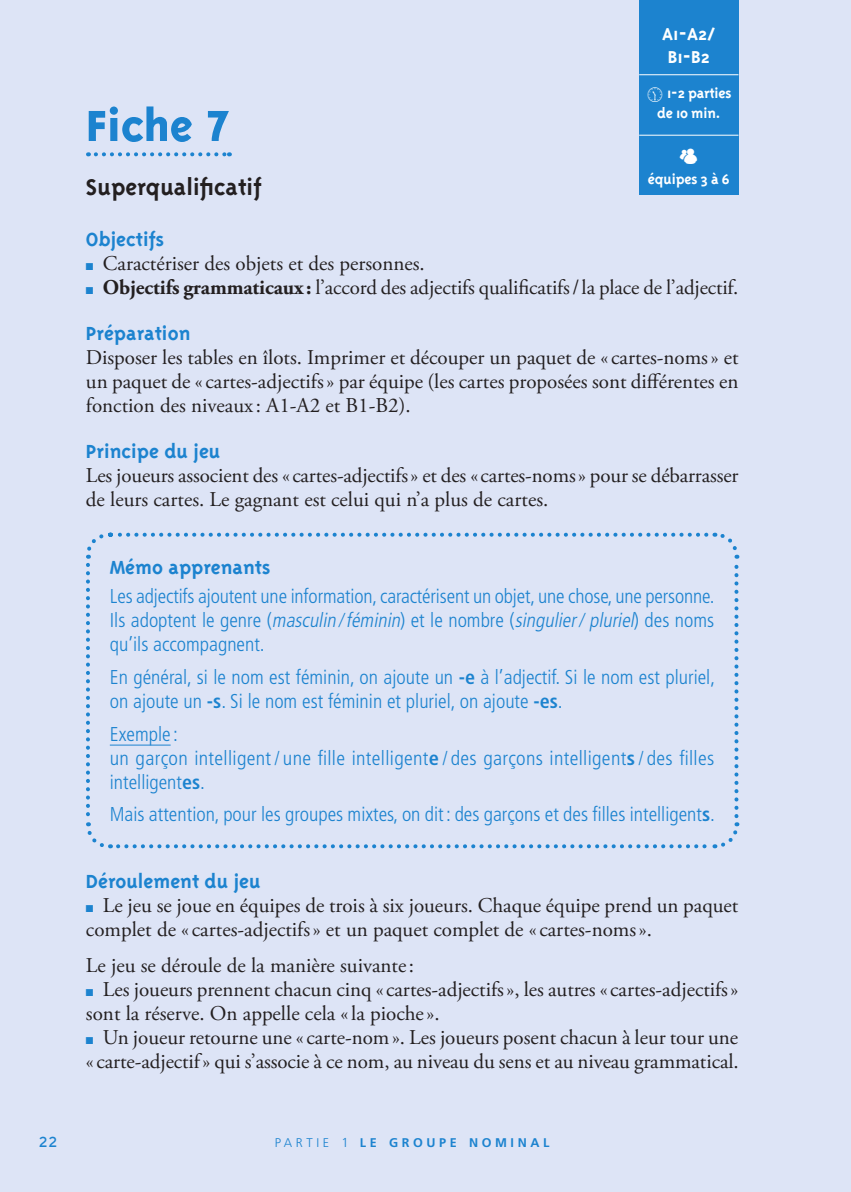
<style>
.page{position:relative;width:851px;height:1192px;background:#fff}
.page>*{position:absolute;margin:0;border:0;box-sizing:border-box;transform-origin:0 0}
.t1{font:800 50px "Triplex";color:#1c83cf}
.t2{font:700 26px "Triplex";color:#231f20}
.t3{font:24px "Social Font Face";color:#fff}
.t4{font:700 22px "Triplex";color:#1c83cf}
.t5{font:300 22px "Triplex";color:#1c83cf}
.t6{font:21px/24px "Adobe Garamond Pro";color:#231f20}
.t7{font:300 condensed 20px/24px "Frutiger LT Std";color:#1c83cf}
.t8{font:700 20px/23px "Triplex";color:#fff}
.t9{font:700 16px/20px "Triplex";letter-spacing:-.01em;color:#fff}
.t10{font:700 12.6px "Frutiger LT Std";letter-spacing:.285em;color:#1c83cf}
.s1{color:#1c83cf}
.s2{font-weight:700}
.s3{font-style:italic}
.s4{font-weight:300}
.s5{font-weight:300;font-size:13px}
</style>
<div class="page">
<div style="left:0;top:0;width:850px;height:1191px;background:#dde4f6"></div>
<svg style="left:96px;top:152px;width:134px;height:4px"></svg>
<hr style="left:110px;top:744px;width:60px;height:1px;background:#1c83cf">
<svg style="left:86px;top:564px;width:25px;height:285px"></svg>
<svg style="left:118px;top:822px;width:622px;height:27px"></svg>
<svg style="left:714px;top:532px;width:25px;height:284px"></svg>
<svg style="left:86px;top:532px;width:620px;height:26px"></svg>
<div style="left:639px;top:0;width:99px;height:195px;background:#1c83cf"></div>
<hr style="left:639px;top:74px;width:99px;height:1px;background:#fff">
<hr style="left:639px;top:135px;width:99px;height:1px;background:#fff">
<p class="t8" style="left:662px;top:23px;width:55px">A1-A2/<br>B1-B2</p>
<p class="t9" style="left:657px;top:82px;width:76px;text-indent:10px">1-2 parties de 10 min.</p>
<p class="t3" style="left:678px;top:147px;width:21px">ì</p>
<p class="t9" style="left:647px;top:168px;width:83px">équipes 3 à 6</p>
<h1 class="t1" style="left:86px;top:97px;width:146px">Fiche 7</h1>
<p class="t2" style="left:86px;top:172px;width:177px">Superqualificatif</p>
<p class="t4" style="left:86px;top:227px;width:80px">Objectifs</p>
<p class="t6" style="left:86px;top:252px;width:340px"><span class="s1">■</span> Caractériser des objets et des personnes.</p>
<p class="t6" style="left:86px;top:276px;width:653px"><span class="s1">■</span> <span class="s2">Objectifs grammaticaux:</span> l’accord des adjectifs qualificatifs/la place de l’adjectif.</p>
<p class="t4" style="left:86px;top:321px;width:106px">Préparation</p>
<p class="t6" style="left:86px;top:346px;width:653px;text-align:justify">Disposer les tables en îlots. Imprimer et découper un paquet de « cartes-noms» et un paquet de « cartes-adjectifs» par équipe (les cartes proposées sont différentes en fonction des niveaux : A1-A2 et B1-B2).</p>
<p class="t4" style="left:86px;top:438px;width:136px">Principe du jeu</p>
<p class="t6" style="left:86px;top:464px;width:653px">Les joueurs associent des « cartes-adjectifs» et des « cartes-noms» pour se débarrasser de leurs cartes. Le gagnant est celui qui n’a plus de cartes.</p>
<p class="t4" style="left:110px;top:554px;width:162px">Mémo apprenants</p>
<p class="t7" style="left:110px;top:584px;width:606px;text-align:justify">Les adjectifs ajoutent une information, caractérisent un objet, une chose, une personne.<br>Ils adoptent le genre (<span class="s3">masculin/féminin</span>) et le nombre (<span class="s3">singulier/ pluriel</span>) des noms qu’ils accompagnent.</p>
<p class="t7" style="left:110px;top:665px;width:606px">En général, si le nom est féminin, on ajoute un <span class="s2">-e</span> à l’adjectif. Si le nom est pluriel, on ajoute un <span class="s2">-s</span>. Si le nom est féminin et pluriel, on ajoute <span class="s2">-es</span>.</p>
<p class="t7" style="left:110px;top:721px;width:605px">Exemple :<br>un garçon intelligent / une fille intelligent<span class="s2">e</span> / des garçons intelligent<span class="s2">s</span> / des filles intelligent<span class="s2">es</span>.</p>
<p class="t7" style="left:110px;top:802px;width:606px">Mais attention, pour les groupes mixtes, on dit: des garçons et des filles intelligent<span class="s2">s</span>.</p>
<p class="t4" style="left:86px;top:869px;width:176px">Déroulement du jeu</p>
<p class="t6" style="left:86px;top:894px;width:653px"><span class="s1">■</span> Le jeu se joue en équipes de trois à six joueurs. Chaque équipe prend un paquet complet de « cartes-adjectifs» et un paquet complet de « cartes-noms».</p>
<p class="t6" style="left:86px;top:953px;width:329px">Le jeu se déroule de la manière suivante:</p>
<p class="t6" style="left:86px;top:977px;width:654px"><span class="s1">■</span> Les joueurs prennent chacun cinq « cartes-adjectifs», les autres « cartes-adjectifs» sont la réserve. On appelle cela «la pioche».</p>
<p class="t6" style="left:86px;top:1025px;width:654px"><span class="s1">■</span> Un joueur retourne une « carte-nom». Les joueurs posent chacun à leur tour une « carte-adjectif» qui s’associe à ce nom, au niveau du sens et au niveau grammatical.</p>
<p class="t5" style="left:39px;top:1127px;width:20px">22</p>
<p class="t10" style="left:275px;top:1134px;width:276px"><span class="s4">PARTIE</span> <span class="s5">1</span> LE GROUPE NOMINAL</p>
</div>
